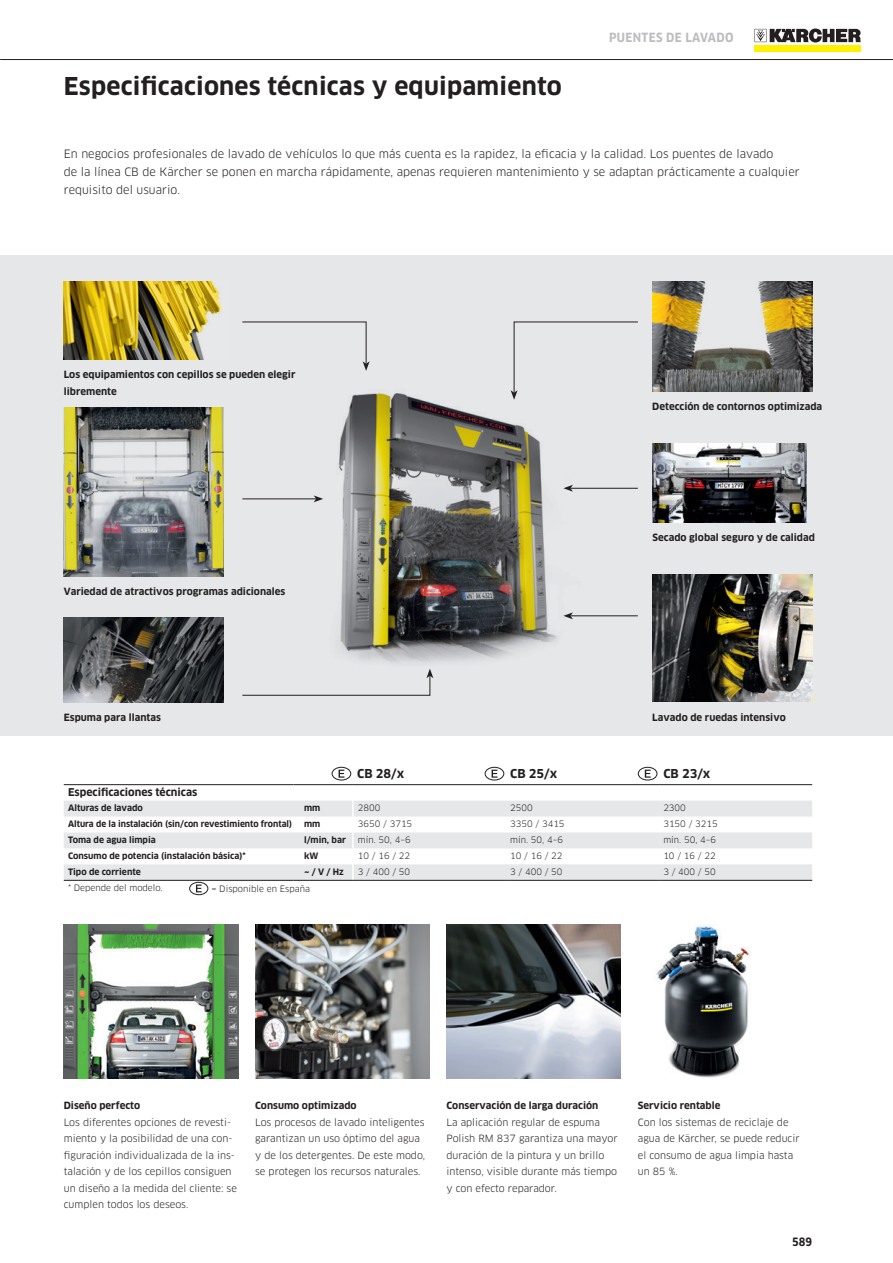
<style>
.page{position:relative;width:893px;height:1263px;background:#fff}
.page>*{position:absolute;margin:0;border:0;box-sizing:border-box;transform-origin:0 0}
.t1{font:700 24px "Clan Pro";letter-spacing:.01em;color:#231f20}
.t2{font:700 condensed 12.3px "Clan Pro";letter-spacing:.03em;color:#bcbdc0}
.t3{font:700 12px "Clan Pro";color:#231f20}
.t4{font:11.25px/18px "Clan Pro";color:#231f20}
.t5{font:700 condensed 11.25px "Clan Pro";color:#231f20}
.t6{font:700 10.5px "Clan Pro";color:#231f20}
.t7{font:9.75px/16.5px "Clan Pro";color:#231f20}
.t8{font:700 9.75px/16.5px "Clan Pro";color:#231f20}
.t9{font:700 8.7px "Clan Pro";color:#231f20}
.t10{font:8.7px "Clan Pro";color:#231f20}
</style>
<div class="page">
<hr style="left:0;top:59px;width:893px;height:1px;background:#231f20">
<svg style="left:754px;top:29px;width:107px;height:13px"></svg>
<div style="left:754px;top:45px;width:107px;height:7px;background:#fff101"></div>
<div style="left:0;top:255px;width:893px;height:481px;background:#e6e7e9"></div>
<img style="left:298px;top:390px;width:282px;height:288px">
<img style="left:64px;top:618px;width:160px;height:84px">
<img style="left:64px;top:408px;width:160px;height:168px">
<img style="left:64px;top:282px;width:158px;height:78px">
<img style="left:652px;top:282px;width:160px;height:109px">
<img style="left:652px;top:443px;width:155px;height:79px">
<img style="left:652px;top:574px;width:160px;height:128px">
<svg style="left:242px;top:321px;width:128px;height:50px"></svg>
<svg style="left:511px;top:321px;width:127px;height:79px"></svg>
<svg style="left:242px;top:669px;width:191px;height:27px"></svg>
<hr style="left:242px;top:498px;width:74px;height:1px;background:#231f20">
<svg style="left:314px;top:495px;width:9px;height:7px"></svg>
<hr style="left:570px;top:615px;width:68px;height:1px;background:#231f20">
<svg style="left:563px;top:612px;width:10px;height:7px"></svg>
<hr style="left:570px;top:488px;width:68px;height:1px;background:#231f20">
<svg style="left:563px;top:485px;width:10px;height:7px"></svg>
<svg style="left:64px;top:785px;width:748px;height:16px"></svg>
<svg style="left:659px;top:801px;width:153px;height:79px;fill:#e6e7e9"></svg>
<hr style="left:659px;top:784px;width:153px;height:1px;background:#231f20">
<hr style="left:64px;top:784px;width:229px;height:1px;background:#231f20">
<hr style="left:293px;top:784px;width:60px;height:1px;background:#231f20">
<hr style="left:353px;top:784px;width:153px;height:1px;background:#231f20">
<hr style="left:506px;top:784px;width:153px;height:1px;background:#231f20">
<hr style="left:659px;top:880px;width:153px;height:1px;background:#231f20">
<img style="left:255px;top:925px;width:174px;height:153px">
<img style="left:446px;top:925px;width:175px;height:153px">
<img style="left:656px;top:926px;width:94px;height:152px">
<img style="left:64px;top:925px;width:174px;height:153px">
<div style="left:332px;top:767px;width:19px;height:13px;border:1px solid #231f20;border-radius:50%"></div>
<svg style="left:339px;top:770px;width:5px;height:8px"></svg>
<div style="left:485px;top:767px;width:19px;height:13px;border:1px solid #231f20;border-radius:50%"></div>
<svg style="left:492px;top:770px;width:5px;height:8px"></svg>
<div style="left:638px;top:767px;width:19px;height:13px;border:1px solid #231f20;border-radius:50%"></div>
<svg style="left:645px;top:770px;width:6px;height:8px"></svg>
<div style="left:189px;top:882px;width:19px;height:13px;border:1px solid #231f20;border-radius:50%"></div>
<svg style="left:64px;top:801px;width:595px;height:91px"></svg>
<h1 class="t1" style="left:64px;top:73px;width:499px">Especificaciones técnicas y equipamiento</h1>
<p class="t2" style="left:609px;top:30px;width:126px">PUENTES DE LAVADO</p>
<p class="t4" style="left:64px;top:145px;width:737px">En negocios profesionales de lavado de vehículos lo que más cuenta es la rapidez, la eficacia y la calidad. Los puentes de lavado<br>de la línea CB de Kärcher se ponen en marcha rápidamente, apenas requieren mantenimiento y se adaptan prácticamente a cualquier requisito del usuario.</p>
<p class="t8" style="left:64px;top:366px;width:233px">Los equipamientos con cepillos se pueden elegir libremente</p>
<p class="t8" style="left:64px;top:583px;width:223px">Variedad de atractivos programas adicionales</p>
<p class="t8" style="left:64px;top:709px;width:99px">Espuma para llantas</p>
<p class="t8" style="left:652px;top:398px;width:171px">Detección de contornos optimizada</p>
<p class="t8" style="left:653px;top:529px;width:164px">Secado global seguro y de calidad</p>
<p class="t8" style="left:652px;top:709px;width:135px">Lavado de ruedas intensivo</p>
<p class="t3" style="left:357px;top:767px;width:49px">CB 28/x</p>
<p class="t3" style="left:510px;top:767px;width:49px">CB 25/x</p>
<p class="t3" style="left:663px;top:767px;width:49px">CB 23/x</p>
<p class="t6" style="left:68px;top:786px;width:131px">Especificaciones técnicas</p>
<p class="t9" style="left:68px;top:803px;width:76px">Alturas de lavado</p>
<p class="t9" style="left:304px;top:803px;width:18px">mm</p>
<p class="t10" style="left:358px;top:803px;width:24px">2800</p>
<p class="t10" style="left:510px;top:803px;width:24px">2500</p>
<p class="t10" style="left:663px;top:803px;width:24px">2300</p>
<p class="t9" style="left:68px;top:819px;width:226px">Altura de la instalación (sin/con revestimiento frontal)</p>
<p class="t9" style="left:304px;top:819px;width:18px">mm</p>
<p class="t10" style="left:358px;top:819px;width:56px">3650 / 3715</p>
<p class="t10" style="left:510px;top:819px;width:56px">3350 / 3415</p>
<p class="t10" style="left:663px;top:819px;width:56px">3150 / 3215</p>
<p class="t9" style="left:68px;top:835px;width:89px">Toma de agua limpia</p>
<p class="t9" style="left:304px;top:835px;width:43px">l/min, bar</p>
<p class="t10" style="left:358px;top:835px;width:54px">mín. 50, 4–6</p>
<p class="t10" style="left:510px;top:835px;width:54px">mín. 50, 4–6</p>
<p class="t10" style="left:663px;top:835px;width:54px">mín. 50, 4–6</p>
<p class="t9" style="left:68px;top:851px;width:179px">Consumo de potencia (instalación básica)*</p>
<p class="t9" style="left:304px;top:851px;width:16px">kW</p>
<p class="t10" style="left:358px;top:851px;width:54px">10 / 16 / 22</p>
<p class="t10" style="left:510px;top:851px;width:54px">10 / 16 / 22</p>
<p class="t10" style="left:663px;top:851px;width:54px">10 / 16 / 22</p>
<p class="t9" style="left:68px;top:867px;width:74px">Tipo de corriente</p>
<p class="t9" style="left:304px;top:867px;width:41px">~ / V / Hz</p>
<p class="t10" style="left:358px;top:867px;width:54px">3 / 400 / 50</p>
<p class="t10" style="left:510px;top:867px;width:54px">3 / 400 / 50</p>
<p class="t10" style="left:663px;top:867px;width:54px">3 / 400 / 50</p>
<p class="t10" style="left:68px;top:883px;width:96px">* Depende del modelo.</p>
<p class="t10" style="left:211px;top:883px;width:100px">= Disponible en España</p>
<p class="t8" style="left:64px;top:1097px;width:78px">Diseño perfecto</p>
<p class="t7" style="left:64px;top:1114px;width:175px">Los diferentes opciones de revesti&shy;miento y la posibilidad de una con&shy;figuración individualizada de la ins&shy;talación y de los cepillos consiguen un diseño a la medida del cliente: se cumplen todos los deseos.</p>
<p class="t8" style="left:255px;top:1097px;width:103px">Consumo optimizado</p>
<p class="t7" style="left:255px;top:1114px;width:172px">Los procesos de lavado inteligentes garantizan un uso óptimo del agua y de los detergentes. De este modo, se protegen los recursos naturales.</p>
<p class="t8" style="left:446px;top:1097px;width:153px">Conservación de larga duración</p>
<p class="t7" style="left:446px;top:1114px;width:173px">La aplicación regular de espuma<br>Polish RM 837 garantiza una mayor duración de la pintura y un brillo intenso, visible durante más tiempo y con efecto reparador.</p>
<p class="t8" style="left:638px;top:1097px;width:84px">Servicio rentable</p>
<p class="t7" style="left:638px;top:1114px;width:163px">Con los sistemas de reciclaje de agua de Kärcher, se puede reducir el consumo de agua limpia hasta un 85 %.</p>
<p class="t5" style="left:792px;top:1236px;width:21px">589</p>
</div>
